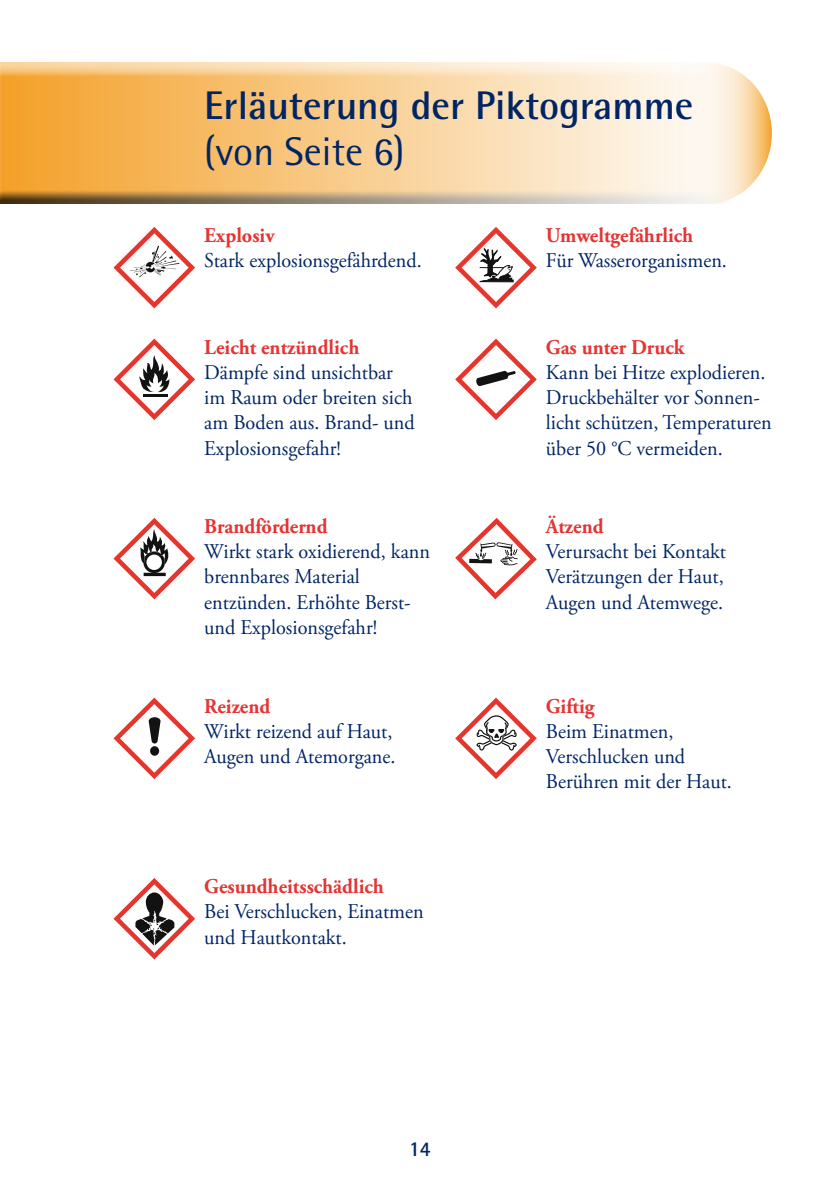
<style>
.page{position:relative;width:840px;height:1191px;background:#fff}
.page>*{position:absolute;margin:0;border:0;box-sizing:border-box;transform-origin:0 0}
.t1{font:700 40px "Rotis Semi Sans";color:#002565}
.t2{font:40px "Rotis Semi Sans";color:#002565}
.t3{font:21px/25.2px "Adobe Garamond Pro";color:#002565;scale:.96 1}
.t4{font:700 21px "Adobe Garamond Pro";color:#e53434;scale:.96 1}
.t5{font:700 21px "Rotis Semi Sans";color:#002565;scale:.96 1}
</style>
<div class="page">
<div style="left:0;top:60px;width:734px;height:139px;background:#fff;opacity:.75"></div>
<div style="left:0;top:63px;width:734px;height:143px;background:#000;opacity:.75"></div>
<svg style="left:639px;top:62px;width:132px;height:142px;background:#fbedd9"></svg>
<svg style="left:113px;top:227px;width:82px;height:81px"></svg>
<svg style="left:113px;top:338px;width:82px;height:82px"></svg>
<svg style="left:113px;top:518px;width:82px;height:81px"></svg>
<svg style="left:113px;top:697px;width:82px;height:82px"></svg>
<svg style="left:113px;top:878px;width:82px;height:81px"></svg>
<svg style="left:455px;top:338px;width:81px;height:82px"></svg>
<svg style="left:455px;top:518px;width:81px;height:81px"></svg>
<svg style="left:455px;top:697px;width:81px;height:82px"></svg>
<svg style="left:455px;top:227px;width:81px;height:81px"></svg>
<h1 class="t1" style="left:204px;top:81px;width:490px">Erläuterung der Piktogramme</h1>
<h1 class="t2" style="left:204px;top:128px;width:202px">(von Seite 6)</h1>
<p class="t4" style="left:204px;top:223px;width:75px">Explosiv</p>
<p class="t3" style="left:204px;top:249px;width:228px">Stark explosionsgefährdend.</p>
<p class="t4" style="left:204px;top:335px;width:163px">Leicht entzündlich</p>
<p class="t3" style="left:204px;top:360px;width:221px">Dämpfe sind unsichtbar im Raum oder breiten sich am Boden aus. Brand- und<br>Explosionsgefahr!</p>
<p class="t4" style="left:204px;top:514px;width:130px">Brandfördernd</p>
<p class="t3" style="left:204px;top:540px;width:236px">Wirkt stark oxidierend, kann brennbares Material entzünden. Erhöhte Berst&shy;und Explosionsgefahr!</p>
<p class="t4" style="left:204px;top:694px;width:70px">Reizend</p>
<p class="t3" style="left:204px;top:719px;width:200px">Wirkt reizend auf Haut,<br>Augen und Atemorgane.</p>
<p class="t4" style="left:204px;top:874px;width:188px">Gesundheitsschädlich</p>
<p class="t3" style="left:204px;top:900px;width:230px">Bei Verschlucken, Einatmen und Hautkontakt.</p>
<p class="t5" style="left:409px;top:1135px;width:24px">14</p>
<p class="t4" style="left:545px;top:223px;width:155px">Umweltgefährlich</p>
<p class="t3" style="left:545px;top:249px;width:190px">Für Wasserorganismen.</p>
<p class="t4" style="left:545px;top:335px;width:146px">Gas unter Druck</p>
<p class="t3" style="left:545px;top:360px;width:237px">Kann bei Hitze explodieren.<br>Druckbehälter vor Sonnen&shy;licht schützen, Temperaturen über 50 °C vermeiden.</p>
<p class="t4" style="left:545px;top:514px;width:61px">Ätzend</p>
<p class="t3" style="left:545px;top:540px;width:189px;text-align:justify">Verursacht bei Kontakt Verätzungen der Haut, Augen und Atemwege.</p>
<p class="t4" style="left:545px;top:694px;width:52px">Giftig</p>
<p class="t3" style="left:545px;top:719px;width:195px">Beim Einatmen,<br>Verschlucken und<br>Berühren mit der Haut.</p>
</div>
